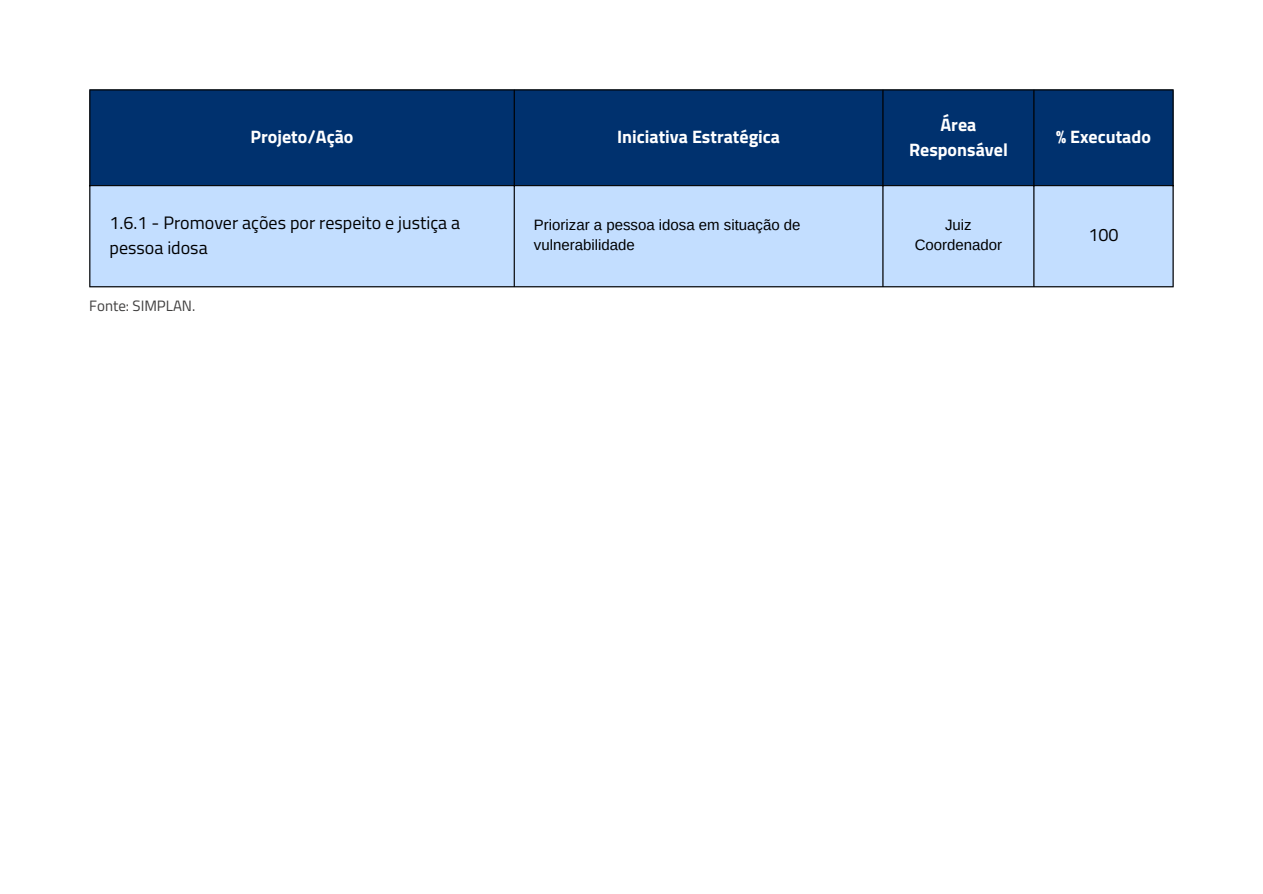
<style>
.page{position:relative;width:1263px;height:894px;background:#fff}
.page>*{position:absolute;margin:0;border:0;box-sizing:border-box;transform-origin:0 0}
.t1{font:700 18px/24.8px "Titillium Web";color:#fff;text-align:center}
.t2{font:18px/24.8px "Titillium Web";color:#000}
.t3{font:15px/20.2px "Arimo";color:#000}
.t4{font:15px "Titillium Web";color:#3f3e3e}
</style>
<div class="page">
<div style="left:90px;top:90px;width:1082px;height:95px;background:#00316e"></div>
<div style="left:90px;top:186px;width:1082px;height:100px;background:#c3deff"></div>
<hr style="left:89px;top:90px;width:1px;height:196px;background:#000">
<hr style="left:514px;top:90px;width:1px;height:196px;background:#000">
<hr style="left:882px;top:90px;width:1px;height:196px;background:#000">
<hr style="left:1033px;top:90px;width:1px;height:196px;background:#000">
<hr style="left:1172px;top:90px;width:2px;height:196px;background:#000">
<hr style="left:89px;top:89px;width:1085px;height:1px;background:#000">
<hr style="left:89px;top:185px;width:1085px;height:1px;background:#000">
<hr style="left:89px;top:286px;width:1085px;height:1px;background:#000">
<p class="t1" style="left:251px;top:124px;width:104px">Projeto/Ação</p>
<p class="t1" style="left:617px;top:124px;width:165px">Iniciativa Estratégica</p>
<p class="t1" style="left:909px;top:112px;width:100px">Área<br>Responsável</p>
<p class="t1" style="left:1056px;top:124px;width:96px">% Executado</p>
<p class="t2" style="left:110px;top:210px;width:352px">1.6.1 - Promover ações por respeito e justiça a pessoa idosa</p>
<p class="t3" style="left:534px;top:215px;width:268px">Priorizar a pessoa idosa em situação de vulnerabilidade</p>
<p class="t3" style="left:915px;top:215px;width:89px;text-align:center">Juiz<br>Coordenador</p>
<p class="t2" style="left:1088px;top:222px;width:32px">100</p>
<h1 class="t4" style="left:89px;top:293px;width:108px">Fonte: SIMPLAN.</h1>
</div>
